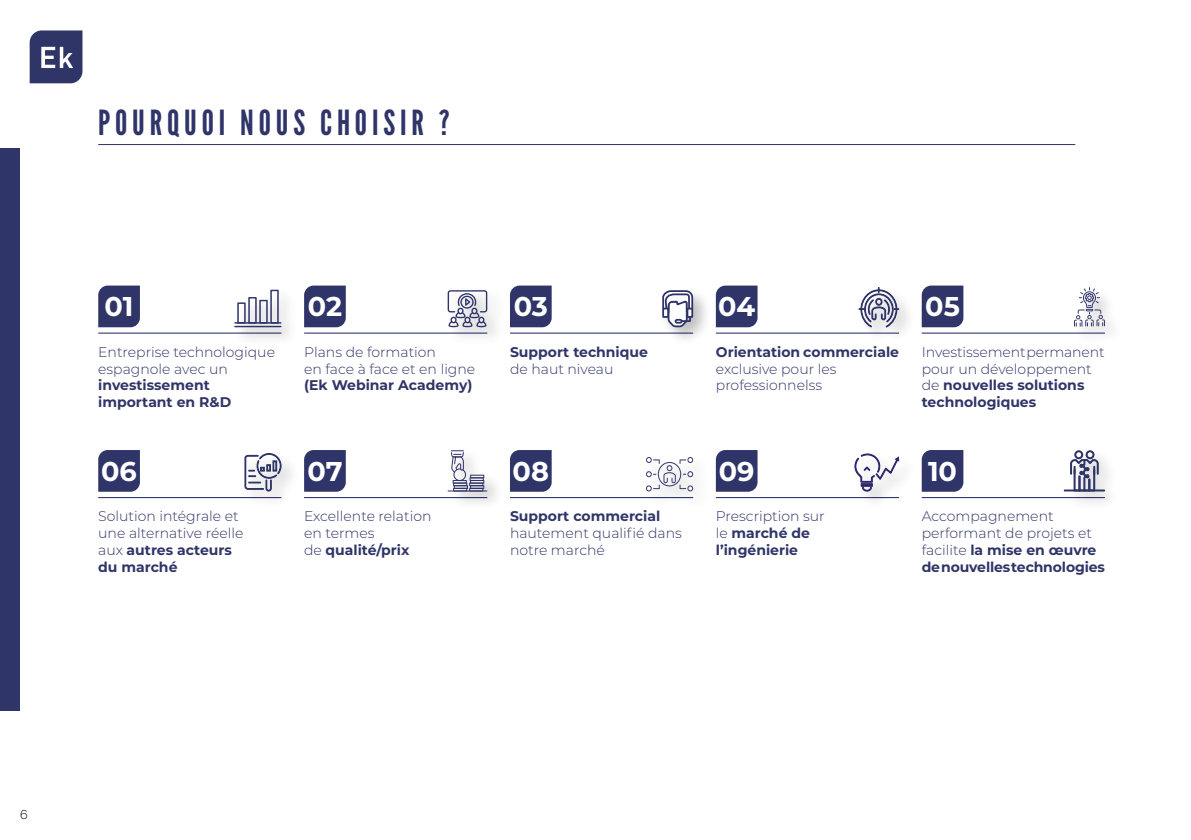
<style>
.page{position:relative;width:1191px;height:840px;background:#fff}
.page>*{position:absolute;margin:0;border:0;box-sizing:border-box;transform-origin:0 0}
.t1{font:34.6px "League Gothic";letter-spacing:.14em;color:#2f3569}
.t2{font:700 27.2px "Montserrat";color:#fff}
.t3{font:300 14px/16.8px "Montserrat";color:#303568}
.t4{font:700 14px/16.8px "Montserrat";color:#303568}
.t5{font:300 12.8px "Raleway";color:#000}
.s1{font-weight:700}
.s2{font-weight:300}
</style>
<div class="page">
<div style="left:0;top:148px;width:20px;height:562px;background:#2f3569"></div>
<svg style="left:30px;top:30px;width:52px;height:53px;background:#4d517d"></svg>
<hr style="left:98px;top:144px;width:977px;height:1px;background:#303568">
<svg style="left:98px;top:285px;width:42px;height:42px;background:#373d6f"></svg>
<div style="left:98px;top:450px;width:42px;height:41px;background:#2f3569"></div>
<svg style="left:304px;top:285px;width:42px;height:42px;background:#373d6f"></svg>
<div style="left:304px;top:450px;width:42px;height:41px;background:#2f3569"></div>
<div style="left:510px;top:285px;width:41px;height:42px;background:#2f3569"></div>
<div style="left:510px;top:450px;width:41px;height:41px;background:#2f3569"></div>
<div style="left:716px;top:285px;width:41px;height:42px;background:#2f3569"></div>
<div style="left:716px;top:450px;width:41px;height:41px;background:#2f3569"></div>
<div style="left:921px;top:285px;width:42px;height:42px;background:#2f3569"></div>
<div style="left:921px;top:450px;width:42px;height:41px;background:#2f3569"></div>
<hr style="left:98px;top:332px;width:183px;height:1px;background:#2f3569">
<hr style="left:98px;top:496px;width:183px;height:2px;background:#2f3569">
<hr style="left:304px;top:332px;width:183px;height:1px;background:#2f3569">
<hr style="left:304px;top:496px;width:183px;height:2px;background:#2f3569">
<hr style="left:510px;top:332px;width:183px;height:1px;background:#2f3569">
<hr style="left:510px;top:496px;width:183px;height:2px;background:#2f3569">
<hr style="left:716px;top:332px;width:183px;height:1px;background:#2f3569">
<hr style="left:716px;top:496px;width:183px;height:2px;background:#2f3569">
<hr style="left:921px;top:332px;width:184px;height:1px;background:#2f3569">
<hr style="left:921px;top:496px;width:184px;height:2px;background:#2f3569">
<div style="left:232px;top:287px;width:68px;height:59px;background:#000;opacity:.25"></div>
<hr style="left:234px;top:322px;width:47px;height:1px;background:#2f3468">
<hr style="left:234px;top:325px;width:47px;height:2px;background:#2f3468">
<svg style="left:237px;top:289px;width:42px;height:34px"></svg>
<div style="left:444px;top:286px;width:62px;height:60px;background:#000;opacity:.25"></div>
<svg style="left:447px;top:290px;width:40px;height:37px"></svg>
<div style="left:658px;top:286px;width:54px;height:59px;background:#000;opacity:.25"></div>
<svg style="left:661px;top:289px;width:33px;height:39px"></svg>
<div style="left:857px;top:285px;width:60px;height:60px;background:#000;opacity:.25"></div>
<svg style="left:858px;top:287px;width:41px;height:41px"></svg>
<div style="left:1071px;top:285px;width:53px;height:60px;background:#000;opacity:.25"></div>
<svg style="left:1074px;top:287px;width:31px;height:39px"></svg>
<div style="left:241px;top:450px;width:59px;height:59px;background:#000;opacity:.25"></div>
<svg style="left:244px;top:452px;width:38px;height:39px"></svg>
<div style="left:446px;top:446px;width:59px;height:64px;background:#000;opacity:.25"></div>
<hr style="left:470px;top:485px;width:14px;height:3px;background:#2f3468">
<hr style="left:469px;top:477px;width:15px;height:3px;background:#2f3468">
<svg style="left:451px;top:450px;width:32px;height:40px"></svg>
<hr style="left:447px;top:490px;width:40px;height:1px;background:#2f3468">
<div style="left:643px;top:454px;width:68px;height:56px;background:#fcfcfc"></div>
<svg style="left:646px;top:457px;width:47px;height:34px"></svg>
<div style="left:852px;top:451px;width:66px;height:59px;background:#000;opacity:.25"></div>
<svg style="left:854px;top:453px;width:45px;height:38px"></svg>
<div style="left:1062px;top:447px;width:60px;height:63px;background:#000;opacity:.25"></div>
<svg style="left:1063px;top:450px;width:42px;height:41px"></svg>
<h1 class="t1" style="left:98px;top:102px;width:353px">POURQUOI NOUS CHOISIR ?</h1>
<h2 class="t2" style="left:105px;top:287px;width:30px">01</h2>
<p class="t3" style="left:98px;top:343px;width:178px">Entreprise technologique espagnole avec un</p>
<p class="t4" style="left:98px;top:376px;width:134px">investissement important en R&amp;D</p>
<h2 class="t2" style="left:101px;top:451px;width:37px">06</h2>
<p class="t3" style="left:98px;top:507px;width:147px">Solution intégrale et une alternative réelle aux <span class="s1">autres acteurs du marché</span></p>
<h2 class="t2" style="left:308px;top:287px;width:36px">02</h2>
<p class="t3" style="left:304px;top:343px;width:173px">Plans de formation<br>en face à face et en ligne</p>
<p class="t4" style="left:304px;top:376px;width:170px">(Ek Webinar Academy)</p>
<h2 class="t2" style="left:307px;top:451px;width:37px">07</h2>
<p class="t3" style="left:304px;top:507px;width:129px">Excellente relation en termes<br>de <span class="s1">qualité/prix</span></p>
<h2 class="t2" style="left:514px;top:287px;width:36px">03</h2>
<h2 class="t2" style="left:718px;top:287px;width:39px">04</h2>
<h2 class="t2" style="left:925px;top:287px;width:36px">05</h2>
<p class="t4" style="left:510px;top:342px;width:139px">Support technique</p>
<p class="t3" style="left:510px;top:359px;width:105px">de haut niveau</p>
<p class="t4" style="left:716px;top:342px;width:185px">Orientation commerciale</p>
<p class="t3" style="left:716px;top:359px;width:122px">exclusive pour les professionnelss</p>
<p class="t3" style="left:921px;top:343px;width:185px">Investissement permanent pour un développement de <span class="s1">nouvelles solutions technologiques</span></p>
<h2 class="t2" style="left:512px;top:451px;width:38px">08</h2>
<h2 class="t2" style="left:719px;top:451px;width:37px">09</h2>
<h2 class="t2" style="left:928px;top:451px;width:31px">10</h2>
<p class="t4" style="left:510px;top:507px;width:152px">Support commercial</p>
<p class="t3" style="left:510px;top:524px;width:173px">hautement qualifié dans notre marché</p>
<p class="t4" style="left:716px;top:507px;width:110px"><span class="s2">Prescription sur le</span> marché de l’ingénierie</p>
<p class="t3" style="left:921px;top:507px;width:185px">Accompagnement performant de projets et facilite <span class="s1">la mise en œuvre de nouvelles technologies</span></p>
<p class="t5" style="left:20px;top:806px;width:9px">6</p>
</div>
